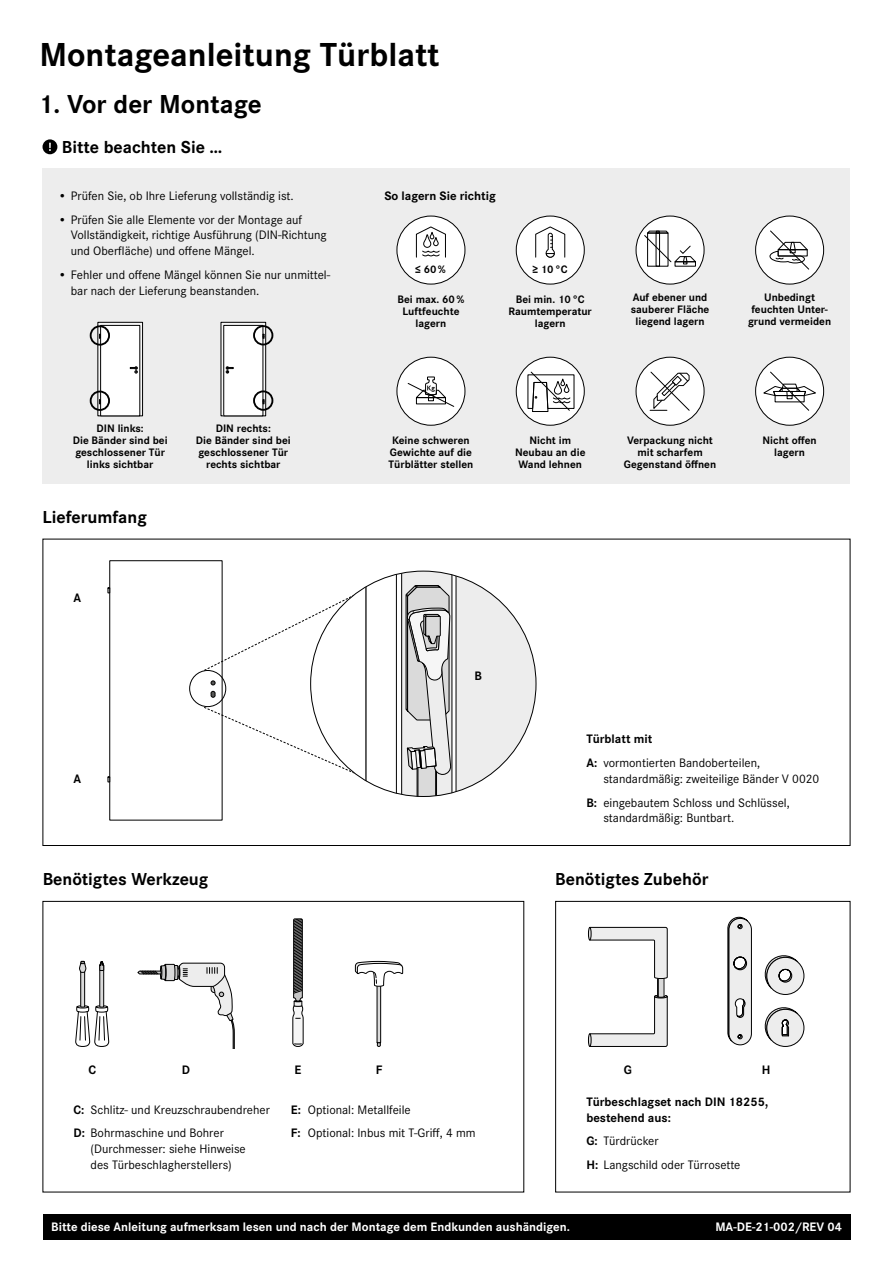
<style>
.page{position:relative;width:893px;height:1263px;background:#fff}
.page>*{position:absolute;margin:0;border:0;box-sizing:border-box;transform-origin:0 0}
.t1{font:700 34.5px "Corporate S";color:#000}
.t2{font:700 27px "Corporate S";color:#000}
.t3{font:700 18px "Corporate S";color:#000}
.Fließtext_eingerückt{font:12.75px/15.8px "Corporate S";color:#000}
.Fließtext{font:700 12.75px "Corporate S";color:#fff}
.Fließtext_Abstand{font:700 12.75px/15.8px "Corporate S";color:#000}
.Fließtext-2{font:700 12.75px "Corporate S";color:#000}
.BU{font:700 11.25px/12px "Corporate S";color:#000;text-align:center}
.s1{font-weight:700}
</style>
<div class="page">
<div style="left:43px;top:1214px;width:807px;height:26px;background:#000"></div>
<div style="left:555px;top:901px;width:295px;height:291px;border:1px solid #000"></div>
<svg style="left:764px;top:1007px;width:40px;height:40px"></svg>
<svg style="left:764px;top:955px;width:40px;height:40px"></svg>
<svg style="left:727px;top:917px;width:25px;height:128px;background:#c2c2c2"></svg>
<svg style="left:588px;top:927px;width:80px;height:120px"></svg>
<div style="left:43px;top:901px;width:481px;height:291px;border:1px solid #000"></div>
<svg style="left:137px;top:963px;width:98px;height:85px"></svg>
<svg style="left:75px;top:960px;width:34px;height:87px"></svg>
<svg style="left:292px;top:918px;width:12px;height:129px"></svg>
<svg style="left:355px;top:961px;width:48px;height:86px"></svg>
<svg style="left:108px;top:776px;width:2px;height:6px"></svg>
<svg style="left:108px;top:587px;width:2px;height:6px"></svg>
<div style="left:189px;top:670px;width:37px;height:37px;border:1px solid #000;border-radius:50%"></div>
<div style="left:311px;top:571px;width:225px;height:225px;background:#ededed;border-radius:50%"></div>
<svg style="left:203px;top:571px;width:253px;height:225px"></svg>
<div style="left:43px;top:169px;width:807px;height:315px;background:#ededed"></div>
<div style="left:636px;top:216px;width:68px;height:68px;background:#fff;border-radius:50%"></div>
<div style="left:636px;top:216px;width:68px;height:68px;border:1px solid #000;border-radius:50%"></div>
<div style="left:656px;top:233px;width:4px;height:34px;border:1px solid #000"></div>
<svg style="left:644px;top:230px;width:53px;height:34px"></svg>
<div style="left:756px;top:216px;width:68px;height:68px;background:#fff;border-radius:50%"></div>
<div style="left:755px;top:216px;width:69px;height:68px;border:1px solid #000;border-radius:50%"></div>
<svg style="left:769px;top:230px;width:41px;height:40px"></svg>
<div style="left:397px;top:357px;width:68px;height:68px;background:#fff;border-radius:50%"></div>
<div style="left:397px;top:357px;width:68px;height:69px;border:1px solid #000;border-radius:50%"></div>
<svg style="left:407px;top:376px;width:48px;height:31px"></svg>
<div style="left:516px;top:357px;width:68px;height:68px;background:#fff;border-radius:50%"></div>
<div style="left:516px;top:357px;width:69px;height:69px;border:1px solid #000;border-radius:50%"></div>
<svg style="left:527px;top:371px;width:48px;height:41px"></svg>
<div style="left:636px;top:357px;width:68px;height:68px;background:#fff;border-radius:50%"></div>
<div style="left:636px;top:357px;width:68px;height:69px;border:1px solid #000;border-radius:50%"></div>
<svg style="left:650px;top:371px;width:40px;height:40px"></svg>
<div style="left:756px;top:357px;width:68px;height:68px;background:#fff;border-radius:50%"></div>
<div style="left:755px;top:357px;width:69px;height:69px;border:1px solid #000;border-radius:50%"></div>
<svg style="left:762px;top:371px;width:55px;height:40px"></svg>
<div style="left:397px;top:216px;width:68px;height:68px;background:#fff;border-radius:50%"></div>
<div style="left:397px;top:216px;width:68px;height:68px;border:1px solid #000;border-radius:50%"></div>
<svg style="left:416px;top:226px;width:30px;height:32px"></svg>
<div style="left:516px;top:216px;width:68px;height:68px;background:#fff;border-radius:50%"></div>
<div style="left:516px;top:216px;width:69px;height:68px;border:1px solid #000;border-radius:50%"></div>
<svg style="left:535px;top:226px;width:30px;height:32px"></svg>
<svg style="left:101px;top:324px;width:40px;height:90px"></svg>
<div style="left:98px;top:322px;width:45px;height:94px;border:1px solid #000"></div>
<div style="left:101px;top:325px;width:39px;height:91px;background:#fff"></div>
<div style="left:100px;top:325px;width:40px;height:91px;border:1px solid #000"></div>
<svg style="left:130px;top:367px;width:8px;height:6px"></svg>
<div style="left:90px;top:325px;width:20px;height:21px;border:2px solid #000;border-radius:50%"></div>
<div style="left:90px;top:391px;width:20px;height:20px;border:2px solid #000;border-radius:50%"></div>
<svg style="left:223px;top:324px;width:41px;height:90px"></svg>
<div style="left:221px;top:322px;width:45px;height:94px;border:1px solid #000"></div>
<div style="left:224px;top:325px;width:39px;height:91px;background:#fff"></div>
<svg style="left:226px;top:367px;width:8px;height:6px"></svg>
<div style="left:253px;top:325px;width:20px;height:20px;border:2px solid #000;border-radius:50%"></div>
<div style="left:253px;top:390px;width:20px;height:21px;border:2px solid #000;border-radius:50%"></div>
<div style="left:43px;top:139px;width:14px;height:15px;background:#000;border-radius:50%"></div>
<svg style="left:49px;top:143px;width:2px;height:8px"></svg>
<h1 class="t1" style="left:39px;top:30px;width:402px">Montageanleitung Türblatt</h1>
<h2 class="t2" style="left:38px;top:86px;width:225px">1. Vor der Montage</h2>
<h3 class="t3" style="left:62px;top:134px;width:162px">Bitte beachten Sie …</h3>
<p class="Fließtext_eingerückt" style="left:58px;top:187px;width:237px">• Prüfen Sie, ob Ihre Lieferung vollständig ist.</p>
<p class="Fließtext_eingerückt" style="left:71px;top:211px;width:257px;text-indent:-13px">• Prüfen Sie alle Elemente vor der Montage auf<br>Vollständigkeit, richtige Ausführung (DIN-Richtung und Oberfläche) und offene Mängel.</p>
<p class="Fließtext_eingerückt" style="left:71px;top:266px;width:261px;text-indent:-13px">• Fehler und offene Mängel können Sie nur unmittel&shy;bar nach der Lieferung beanstanden.</p>
<p class="BU" style="left:73px;top:422px;width:96px">DIN links:<br>Die Bänder sind bei geschlossener Tür links sichtbar</p>
<p class="BU" style="left:196px;top:422px;width:96px">DIN rechts:<br>Die Bänder sind bei geschlossener Tür rechts sichtbar</p>
<h3 class="t3" style="left:43px;top:504px;width:106px">Lieferumfang</h3>
<p class="Fließtext-2" style="left:74px;top:589px;width:9px">A</p>
<p class="Fließtext-2" style="left:74px;top:770px;width:9px">A</p>
<h3 class="t3" style="left:43px;top:867px;width:167px">Benötigtes Werkzeug</h3>
<p class="Fließtext-2" style="left:384px;top:187px;width:113px">So lagern Sie richtig</p>
<p class="BU" style="left:415px;top:263px;width:32px">≤ 60 %</p>
<p class="BU" style="left:532px;top:263px;width:37px">≥ 10 °C</p>
<p class="BU" style="left:631px;top:291px;width:80px">Auf ebener und sauberer Fläche liegend lagern</p>
<p class="BU" style="left:398px;top:293px;width:68px">Bei max. 60 %<br>Luftfeuchte lagern</p>
<p class="BU" style="left:748px;top:291px;width:85px">Unbedingt feuchten Unter&shy;grund vermeiden</p>
<p class="BU" style="left:509px;top:293px;width:85px">Bei min. 10 °C<br>Raumtemperatur lagern</p>
<p class="BU" style="left:389px;top:434px;width:86px">Keine schweren<br>Gewichte auf die<br>Türblätter stellen</p>
<p class="BU" style="left:627px;top:434px;width:87px">Verpackung nicht mit scharfem</p>
<p class="BU" style="left:515px;top:434px;width:72px">Nicht im<br>Neubau an die<br>Wand lehnen</p>
<p class="BU" style="left:624px;top:458px;width:94px">Gegenstand öffnen</p>
<p class="BU" style="left:762px;top:434px;width:56px">Nicht offen lagern</p>
<p class="Fließtext-2" style="left:474px;top:667px;width:9px">B</p>
<p class="Fließtext_Abstand" style="left:586px;top:731px;width:67px">Türblatt mit</p>
<p class="Fließtext_eingerückt" style="left:603px;top:754px;width:218px;text-indent:-17px"><span class="s1">A:</span> vormontierten Bandoberteilen, standardmäßig: zweiteilige Bänder V 0020</p>
<p class="Fließtext_eingerückt" style="left:603px;top:794px;width:188px;text-indent:-17px"><span class="s1">B:</span> eingebautem Schloss und Schlüssel, standardmäßig: Buntbart.</p>
<h3 class="t3" style="left:555px;top:867px;width:155px">Benötigtes Zubehör</h3>
<p class="Fließtext-2" style="left:88px;top:1061px;width:9px">C</p>
<p class="Fließtext-2" style="left:182px;top:1061px;width:10px">D</p>
<p class="Fließtext-2" style="left:295px;top:1061px;width:8px">E</p>
<p class="Fließtext-2" style="left:376px;top:1061px;width:8px">F</p>
<p class="Fließtext_eingerückt" style="left:74px;top:1101px;width:198px"><span class="s1">C:</span> Schlitz- und Kreuzschraubendreher</p>
<p class="Fließtext_eingerückt" style="left:91px;top:1125px;width:157px;text-indent:-17px"><span class="s1">D:</span> Bohrmaschine und Bohrer (Durchmesser: siehe Hinweise des Türbeschlagherstellers)</p>
<p class="Fließtext_eingerückt" style="left:291px;top:1101px;width:121px"><span class="s1">E:</span> Optional: Metallfeile</p>
<p class="Fließtext_eingerückt" style="left:291px;top:1125px;width:186px"><span class="s1">F:</span> Optional: Inbus mit T-Griff, 4 mm</p>
<p class="Fließtext-2" style="left:624px;top:1061px;width:10px">G</p>
<p class="Fließtext-2" style="left:762px;top:1061px;width:10px">H</p>
<p class="Fließtext_Abstand" style="left:586px;top:1093px;width:183px">Türbeschlagset nach DIN 18255, bestehend aus:</p>
<p class="Fließtext_eingerückt" style="left:586px;top:1132px;width:74px"><span class="s1">G:</span> Türdrücker</p>
<p class="Fließtext_eingerückt" style="left:586px;top:1156px;width:156px"><span class="s1">H:</span> Langschild oder Türrosette</p>
<p class="Fließtext" style="left:51px;top:1218px;width:520px">Bitte diese Anleitung aufmerksam lesen und nach der Montage dem Endkunden aushändigen.</p>
<p class="Fließtext" style="left:715px;top:1218px;width:128px">MA-DE-21-002/REV 04</p>
</div>
